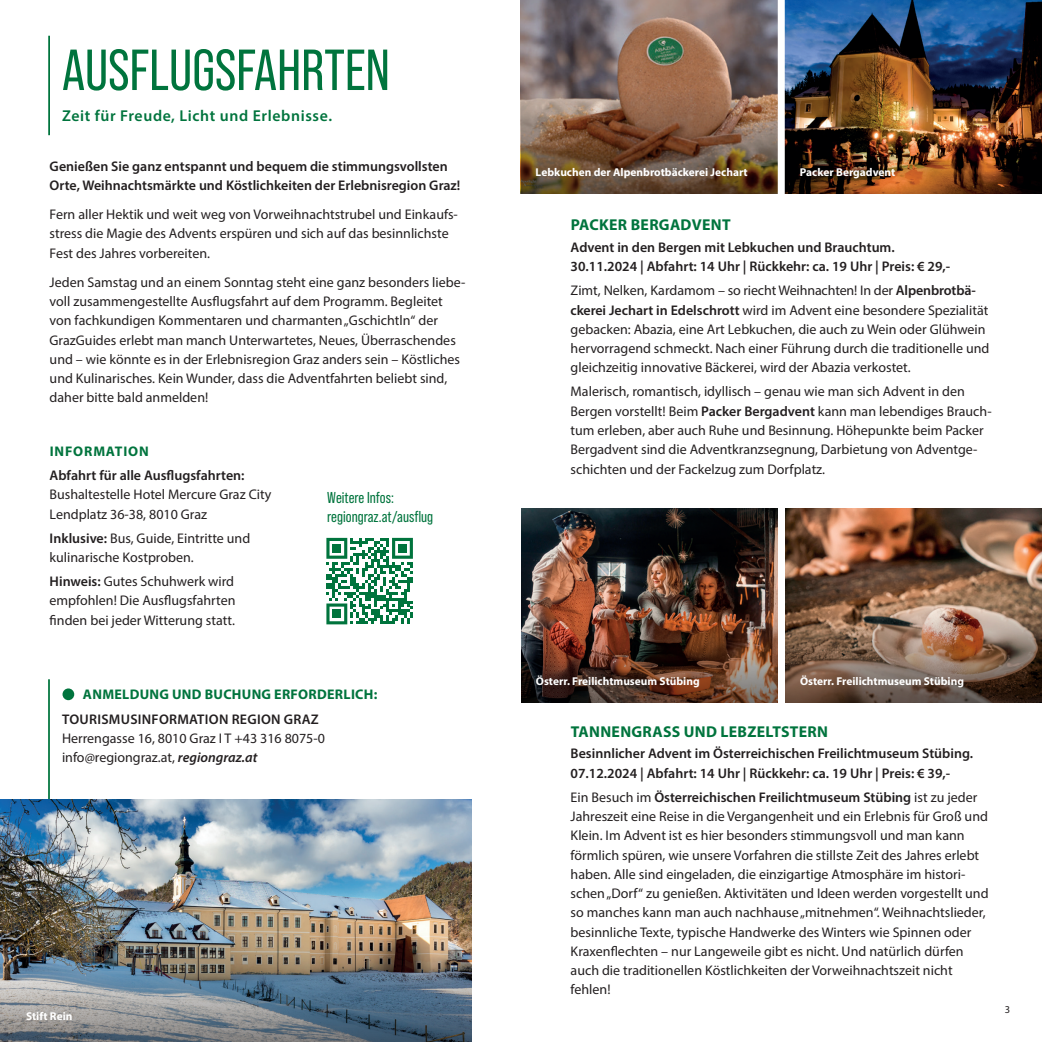
<style>
.page{position:relative;width:1042px;height:1042px;background:#fff}
.page>*{position:absolute;margin:0;border:0;box-sizing:border-box;transform-origin:0 0}
.t1{font:57.75px "Bebas Neue Pro";color:#00743d}
.t2{font:700 15.75px "Myriad Pro";letter-spacing:.02em;color:#00743d}
.t3{font:15.75px/19.2px "Bebas Neue Pro";color:#00743d}
.t4{font:15.75px "Myriad VF";letter-spacing:.04em;color:#00743d}
.t5{font:14px/19.2px "Myriad Pro";color:#231f20}
.t6{font:600 14px/19.2px "Myriad Pro";color:#231f20}
.t7{font:700 14px "Myriad Pro";letter-spacing:.02em;color:#00743d}
.t8{font:600 14px "Myriad Pro";letter-spacing:.02em;color:#231f20}
.t9{font:700 14px "Myriad Pro";letter-spacing:.06em;color:#00743d}
.t10{font:700 11.38px "Myriad Pro";color:#fff}
.t11{font:10.5px "Myriad Variable Concept";color:#231f20}
.s1{font-weight:600}
.s2{font-weight:600;font-style:italic}
</style>
<div class="page">
<hr style="left:48px;top:36px;width:2px;height:99px;background:#00743d">
<svg style="left:326px;top:538px;width:87px;height:86px"></svg>
<div style="left:332px;top:544px;width:9px;height:9px;background:#00743d"></div>
<div style="left:398px;top:544px;width:9px;height:9px;background:#00743d"></div>
<div style="left:332px;top:609px;width:9px;height:9px;background:#00743d"></div>
<hr style="left:48px;top:679px;width:2px;height:169px;background:#00743d">
<div style="left:63px;top:688px;width:11px;height:12px;background:#00743d;border-radius:50%"></div>
<img style="left:521px;top:508px;width:521px;height:89px">
<img style="left:521px;top:0;width:521px;height:193px">
<img style="left:0;top:799px;width:471px;height:134px">
<img style="left:0;top:933px;width:471px;height:109px">
<img style="left:521px;top:597px;width:521px;height:106px">
<div style="left:778px;top:503px;width:7px;height:208px;background:#fff"></div>
<img style="left:521px;top:70px;width:257px;height:123px">
<div style="left:778px;top:0;width:7px;height:202px;background:#fff"></div>
<h1 class="t1" style="left:62px;top:37px;width:329px">AUSFLUGSFAHRTEN</h1>
<p class="t4" style="left:62px;top:107px;width:272px">Zeit für Freude, Licht und Erlebnisse.</p>
<p class="t6" style="left:50px;top:156px;width:412px">Genießen Sie ganz entspannt und bequem die stimmungsvollsten<br>Orte, Weihnachtsmärkte und Köstlichkeiten der Erlebnisregion Graz!</p>
<p class="t5" style="left:50px;top:205px;width:410px">Fern aller Hektik und weit weg von Vorweihnachtstrubel und Einkaufs&shy;stress die Magie des Advents erspüren und sich auf das besinnlichste<br>Fest des Jahres vorbereiten.</p>
<p class="t5" style="left:50px;top:272px;width:417px">Jeden Samstag und an einem Sonntag steht eine ganz besonders liebe&shy;voll zusammengestellte Ausflugsfahrt auf dem Programm. Begleitet von fachkundigen Kommentaren und charmanten „Gschichtln“ der GrazGuides erlebt man manch Unterwartetes, Neues, Überraschendes und – wie könnte es in der Erlebnisregion Graz anders sein – Köstliches und Kulinarisches. Kein Wunder, dass die Adventfahrten beliebt sind, daher bitte bald anmelden!</p>
<p class="t9" style="left:50px;top:442px;width:100px">INFORMATION</p>
<p class="t6" style="left:50px;top:465px;width:196px">Abfahrt für alle Ausflugsfahrten:</p>
<p class="t5" style="left:50px;top:485px;width:223px">Bushaltestelle Hotel Mercure Graz City<br>Lendplatz 36-38, 8010 Graz</p>
<p class="t5" style="left:50px;top:528px;width:202px"><span class="s1">Inklusive:</span> Bus, Guide, Eintritte und kulinarische Kostproben.</p>
<p class="t5" style="left:50px;top:572px;width:187px;text-align:justify"><span class="s1">Hinweis:</span> Gutes Schuhwerk wird empfohlen! Die Ausflugsfahrten finden bei jeder Witterung statt.</p>
<p class="t3" style="left:327px;top:487px;width:108px">Weitere Infos: regiongraz.at/ausflug</p>
<p class="t7" style="left:83px;top:685px;width:296px">ANMELDUNG UND BUCHUNG ERFORDERLICH:</p>
<p class="t8" style="left:62px;top:710px;width:258px">TOURISMUSINFORMATION REGION GRAZ</p>
<p class="t5" style="left:62px;top:728px;width:264px">Herrengasse 16, 8010 Graz I T +43 316 8075-0 info@regiongraz.at, <span class="s2">regiongraz.at</span></p>
<p class="t10" style="left:26px;top:1008px;width:48px">Stift Rein</p>
<p class="t10" style="left:536px;top:164px;width:214px">Lebkuchen der Alpenbrotbäckerei Jechart</p>
<p class="t10" style="left:800px;top:165px;width:97px">Packer Bergadvent</p>
<p class="t2" style="left:571px;top:214px;width:161px">PACKER BERGADVENT</p>
<p class="t6" style="left:570px;top:237px;width:381px">Advent in den Bergen mit Lebkuchen und Brauchtum.<br>30.11.2024 | Abfahrt: 14 Uhr | Rückkehr: ca. 19 Uhr | Preis: € 29,-</p>
<p class="t5" style="left:570px;top:281px;width:420px">Zimt, Nelken, Kardamom – so riecht Weihnachten! In der <span class="s1">Alpenbrotbä&shy;ckerei Jechart in Edelschrott</span> wird im Advent eine besondere Spezialität gebacken: Abazia, eine Art Lebkuchen, die auch zu Wein oder Glühwein hervorragend schmeckt. Nach einer Führung durch die traditionelle und gleichzeitig innovative Bäckerei, wird der Abazia verkostet.</p>
<p class="t5" style="left:570px;top:382px;width:422px">Malerisch, romantisch, idyllisch – genau wie man sich Advent in den Bergen vorstellt! Beim <span class="s1">Packer Bergadvent</span> kann man lebendiges Brauch&shy;tum erleben, aber auch Ruhe und Besinnung. Höhepunkte beim Packer Bergadvent sind die Adventkranzsegnung, Darbietung von Adventge&shy;schichten und der Fackelzug zum Dorfplatz.</p>
<p class="t10" style="left:536px;top:673px;width:165px">Österr. Freilichtmuseum Stübing</p>
<p class="t10" style="left:800px;top:674px;width:165px">Österr. Freilichtmuseum Stübing</p>
<p class="t2" style="left:571px;top:721px;width:259px">TANNENGRASS UND LEBZELTSTERN</p>
<p class="t6" style="left:570px;top:744px;width:404px">Besinnlicher Advent im Österreichischen Freilichtmuseum Stübing.<br>07.12.2024 | Abfahrt: 14 Uhr | Rückkehr: ca. 19 Uhr | Preis: € 39,-</p>
<p class="t5" style="left:570px;top:787px;width:419px">Ein Besuch im <span class="s1">Österreichischen Freilichtmuseum Stübing</span> ist zu jeder Jahreszeit eine Reise in die Vergangenheit und ein Erlebnis für Groß und Klein. Im Advent ist es hier besonders stimmungsvoll und man kann förmlich spüren, wie unsere Vorfahren die stillste Zeit des Jahres erlebt haben. Alle sind eingeladen, die einzigartige Atmosphäre im histori&shy;schen „Dorf“ zu genießen. Aktivitäten und Ideen werden vorgestellt und so manches kann man auch nachhause „mitnehmen“. Weihnachtslieder, besinnliche Texte, typische Handwerke des Winters wie Spinnen oder Kraxenflechten – nur Langeweile gibt es nicht. Und natürlich dürfen auch die traditionellen Köstlichkeiten der Vorweihnachtszeit nicht fehlen!</p>
<p class="t11" style="left:1005px;top:1003px;width:7px">3</p>
</div>
